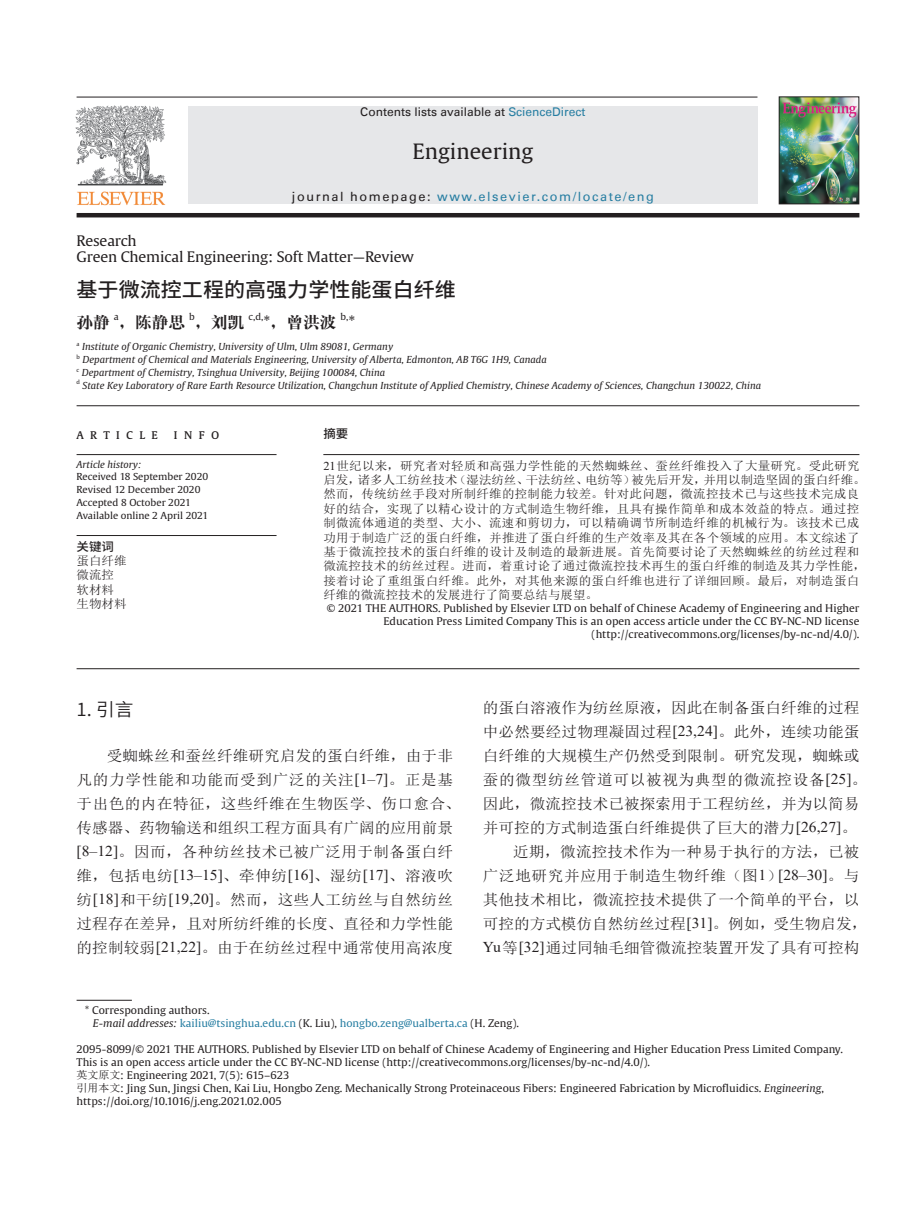
<style>
.page{position:relative;width:919px;height:1217px;background:#fff}
.page>*{position:absolute;margin:0;border:0;box-sizing:border-box;transform-origin:0 0}
.t1{font:21px "Gulliver";color:#231f20;scale:1.04 1}
.t2{font:500 20.25px "Source Han Sans CN";color:#231f20;scale:1.04 1}
.t3{font:18px "Source Han Sans CN";color:#231f20;scale:1.04 1}
.t4{font:15.9px "Reeji Cloud Song Da GBK";color:#231f20;scale:1.04 1}
.t5{font:15.9px "Gulliver";color:#231f20;scale:1.04 1}
.t6{font:15px/24px "Sim Sun";letter-spacing:.01em;color:#231f20;scale:1.04 1}
.t7{font:15px "Sim Sun";letter-spacing:.04em;color:#231f20;scale:1.04 1}
.t8{font:15px "Sim Sun";letter-spacing:.045em;color:#231f20;scale:1.04 1}
.t9{font:14.4px/15.8px "Gulliver";letter-spacing:-.01em;color:#231f20;scale:1.04 1}
.t10{font:13.5px "Gulliver Compact SC";color:#231f20;scale:.85 1}
.t11{font:12.75px "Univers LT";letter-spacing:.12em;color:#277ea2}
.t12{font:12px/14.4px "Sim Sun";letter-spacing:.025em;color:#231f20;scale:1.04 1}
.t13{font:12px "Univers LT";color:#231f20}
.t14{font:12px/14.4px "Sim Sun";color:#231f20;scale:1.04 1}
.t15{font:500 12px "Source Han Sans CN";color:#231f20;scale:1.04 1}
.t16{font:10.5px/12.9px "Gulliver";color:#231f20;text-align:right;scale:1.04 1}
.t17{font:10.5px/12.9px "Gulliver";color:#277ea2;scale:1.04 1}
.t18{font:italic 9.6px "Gulliver";color:#231f20;scale:1.04 1}
.t19{font:9.6px/12.9px "Gulliver";color:#231f20;scale:1.04 1}
.t20{font:9.3px "Gulliver";color:#231f20;scale:1.04 1}
.t21{font:5.55px "Gulliver";color:#231f20;scale:1.04 1}
.s1{color:#277ea2}
.s2{color:#231f20}
.s3{font-family:"Gulliver"}
.s4{font-family:"Times New Roman"}
.s5{font-style:italic;color:#231f20}
.s6{font-family:"H Ya 6 gj"}
.s7{font-style:italic}
</style>
<div class="page">
<hr style="left:77px;top:405px;width:782px;height:1px;background:#231f20">
<hr style="left:77px;top:668px;width:782px;height:1px;background:#231f20">
<hr style="left:77px;top:454px;width:199px;height:1px;background:#231f20">
<hr style="left:323px;top:454px;width:536px;height:1px;background:#231f20">
<hr style="left:77px;top:535px;width:199px;height:1px;background:#231f20">
<hr style="left:77px;top:999px;width:55px;height:1px;background:#231f20">
<img style="left:76px;top:106px;width:90px;height:99px">
<hr style="left:77px;top:97px;width:680px;height:1px;background:#231f20">
<div style="left:188px;top:106px;width:569px;height:98px;background:#e6e7e9"></div>
<hr style="left:77px;top:213px;width:782px;height:4px;background:#231f20">
<img style="left:780px;top:98px;width:77px;height:104px">
<div style="left:778px;top:96px;width:81px;height:108px;border:1px solid #231f20"></div>
<p class="t13" style="left:360px;top:105px;width:227px">Contents lists available at <span class="s1">ScienceDirect</span></p>
<h1 class="t1" style="left:412px;top:138px;width:118px">Engineering</h1>
<p class="t11" style="left:292px;top:188px;width:363px"><span class="s2">journal homepage:</span> www.elsevier.com/locate/eng</p>
<h3 class="t9" style="left:77px;top:232px;width:326px">Research<br>Green Chemical Engineering: Soft Matter—Review</h3>
<h2 class="t2" style="left:77px;top:278px;width:366px">基于微流控工程的高强力学性能蛋白纤维</h2>
<h3 class="t4" style="left:77px;top:312px;width:33px">孙静</h3>
<p class="t20" style="left:114px;top:311px;width:6px">a</p>
<h3 class="t4" style="left:119px;top:312px;width:65px">，陈静思</h3>
<p class="t20" style="left:189px;top:311px;width:7px">b</p>
<h3 class="t4" style="left:195px;top:312px;width:49px">，刘凯</h3>
<p class="t20" style="left:248px;top:311px;width:16px">c,d,</p>
<h3 class="t4" style="left:263px;top:312px;width:72px"><span class="s3">*</span>，曾洪波</h3>
<p class="t20" style="left:340px;top:311px;width:9px">b,</p>
<h3 class="t5" style="left:348px;top:312px;width:8px">*</h3>
<p class="t21" style="left:77px;top:340px;width:4px">a</p>
<p class="t18" style="left:82px;top:341px;width:301px">Institute of Organic Chemistry, University of Ulm, Ulm 89081, Germany</p>
<p class="t21" style="left:77px;top:353px;width:5px">b</p>
<p class="t18" style="left:82px;top:354px;width:448px">Department of Chemical and Materials Engineering, University of Alberta, Edmonton, AB T6G 1H9, Canada</p>
<p class="t21" style="left:77px;top:366px;width:4px">c</p>
<p class="t18" style="left:82px;top:367px;width:293px">Department of Chemistry, Tsinghua University, Beijing 100084, China</p>
<p class="t21" style="left:77px;top:379px;width:5px">d</p>
<p class="t18" style="left:82px;top:380px;width:654px">State Key Laboratory of Rare Earth Resource Utilization, Changchun Institute of Applied Chemistry, Chinese Academy of Sciences, Changchun 130022, China</p>
<p class="t10" style="left:77px;top:426px;width:169px">a r t i c l e i n f o</p>
<p class="t15" style="left:323px;top:427px;width:25px">摘要</p>
<p class="t18" style="left:77px;top:458px;width:64px">Article history:</p>
<p class="t19" style="left:77px;top:470px;width:128px">Received 18 September 2020<br>Revised 12 December 2020<br>Accepted 8 October 2021<br>Available online 2 April 2021</p>
<p class="t12" style="left:323px;top:458px;width:523px"><span class="s4">21</span>世纪以来，研究者对轻质和高强力学性能的天然蜘蛛丝、蚕丝纤维投入了大量研究。受此研究启发，诸多人工纺丝技术（湿法纺丝、干法纺丝、电纺等）被先后开发，并用以制造坚固的蛋白纤维。然而，传统纺丝手段对所制纤维的控制能力较差。针对此问题，微流控技术已与这些技术完成良好的结合，实现了以精心设计的方式制造生物纤维，且具有操作简单和成本效益的特点。通过控制微流体通道的类型、大小、流速和剪切力，可以精确调节所制造纤维的机械行为。该技术已成功用于制造广泛的蛋白纤维，并推进了蛋白纤维的生产效率及其在各个领域的应用。本文综述了基于微流控技术的蛋白纤维的设计及制造的最新进展。首先简要讨论了天然蜘蛛丝的纺丝过程和微流控技术的纺丝过程。进而，着重讨论了通过微流控技术再生的蛋白纤维的制造及其力学性能，接着讨论了重组蛋白纤维。此外，对其他来源的蛋白纤维也进行了详细回顾。最后，对制造蛋白纤维的微流控技术的发展进行了简要总结与展望。</p>
<p class="t16" style="left:327px;top:602px;width:513px">© 2021 THE AUTHORS. Published by Elsevier LTD on behalf of Chinese Academy of Engineering and Higher<br>Education Press Limited Company This is an open access article under the CC BY-NC-ND license (http://creativecommons.org/licenses/by-nc-nd/4.0/).</p>
<p class="t15" style="left:77px;top:539px;width:37px">关键词</p>
<p class="t14" style="left:77px;top:553px;width:49px">蛋白纤维微流控软材料生物材料</p>
<h3 class="t3" style="left:77px;top:698px;width:56px">1. 引言</h3>
<p class="t6" style="left:77px;top:743px;width:371px;text-indent:30px">受蜘蛛丝和蚕丝纤维研究启发的蛋白纤维，由于非凡的力学性能和功能而受到广泛的关注<span class="s4">[1–7]</span>。正是基于出色的内在特征，这些纤维在生物医学、伤口愈合、传感器、药物输送和组织工程方面具有广阔的应用前景<span class="s4">[8–12]</span>。因而，各种纺丝技术已被广泛用于制备蛋白纤维，包括电纺<span class="s4">[13–15]</span>、牵伸纺<span class="s4">[16]</span>、湿纺<span class="s4">[17]</span>、溶液吹纺<span class="s4">[18]</span>和干纺<span class="s4">[19,20]</span>。然而，这些人工纺丝与自然纺丝过程存在差异，且对所纺纤维的长度、直径和力学性能的控制较弱<span class="s4">[21,22]</span>。由于在纺丝过程中通常使用高浓度</p>
<h3 class="t6" style="left:483px;top:695px;width:363px">的蛋白溶液作为纺丝原液，因此在制备蛋白纤维的过程</h3>
<h3 class="t6" style="left:483px;top:719px;width:363px">中必然要经过物理凝固过程<span class="s4">[23,24]</span>。此外，连续功能蛋</h3>
<h3 class="t6" style="left:483px;top:743px;width:363px">白纤维的大规模生产仍然受到限制。研究发现，蜘蛛或</h3>
<h3 class="t8" style="left:483px;top:771px;width:371px">蚕的微型纺丝管道可以被视为典型的微流控设备<span class="s4">[25]</span>。</h3>
<h3 class="t6" style="left:483px;top:791px;width:363px">因此，微流控技术已被探索用于工程纺丝，并为以简易</h3>
<h3 class="t6" style="left:483px;top:815px;width:361px">并可控的方式制造蛋白纤维提供了巨大的潜力<span class="s4">[26,27]</span>。</h3>
<h3 class="t6" style="left:513px;top:839px;width:334px">近期，微流控技术作为一种易于执行的方法，已被</h3>
<h3 class="t7" style="left:483px;top:867px;width:363px">广泛地研究并应用于制造生物纤维（图<span class="s4">1</span>）<span class="s4">[28–30]</span>。与</h3>
<h3 class="t6" style="left:483px;top:887px;width:363px">其他技术相比，微流控技术提供了一个简单的平台，以</h3>
<h3 class="t6" style="left:483px;top:911px;width:371px">可控的方式模仿自然纺丝过程<span class="s4">[31]</span>。例如，受生物启发，</h3>
<h3 class="t6" style="left:483px;top:935px;width:363px"><span class="s4">Yu</span>等<span class="s4">[32]</span>通过同轴毛细管微流控装置开发了具有可控构</h3>
<p class="t17" style="left:93px;top:1003px;width:411px;text-indent:-8px"><span class="s2">* Corresponding authors.<br></span><span class="s5">E-mail addresses:</span> kailiu@tsinghua.edu.cn <span class="s2">(K. Liu),</span> hongbo.zeng@ualberta.ca <span class="s2">(H. Zeng).</span></p>
<p class="t16" style="left:77px;top:1042px;width:738px;text-align:left">2095-8099/© 2021 THE AUTHORS. Published by Elsevier LTD on behalf of Chinese Academy of Engineering and Higher Education Press Limited Company.<br>This is an open access article under the CC BY-NC-ND license (http://creativecommons.org/licenses/by-nc-nd/4.0/).<br><span class="s6">英文原文</span>: Engineering 2021, 7(5): 615–623<br><span class="s6">引用本文</span>: Jing Sun, Jingsi Chen, Kai Liu, Hongbo Zeng. Mechanically Strong Proteinaceous Fibers: Engineered Fabrication by Microfluidics. <span class="s7">Engineering</span>, https://doi.org/10.1016/j.eng.2021.02.005</p>
</div>
